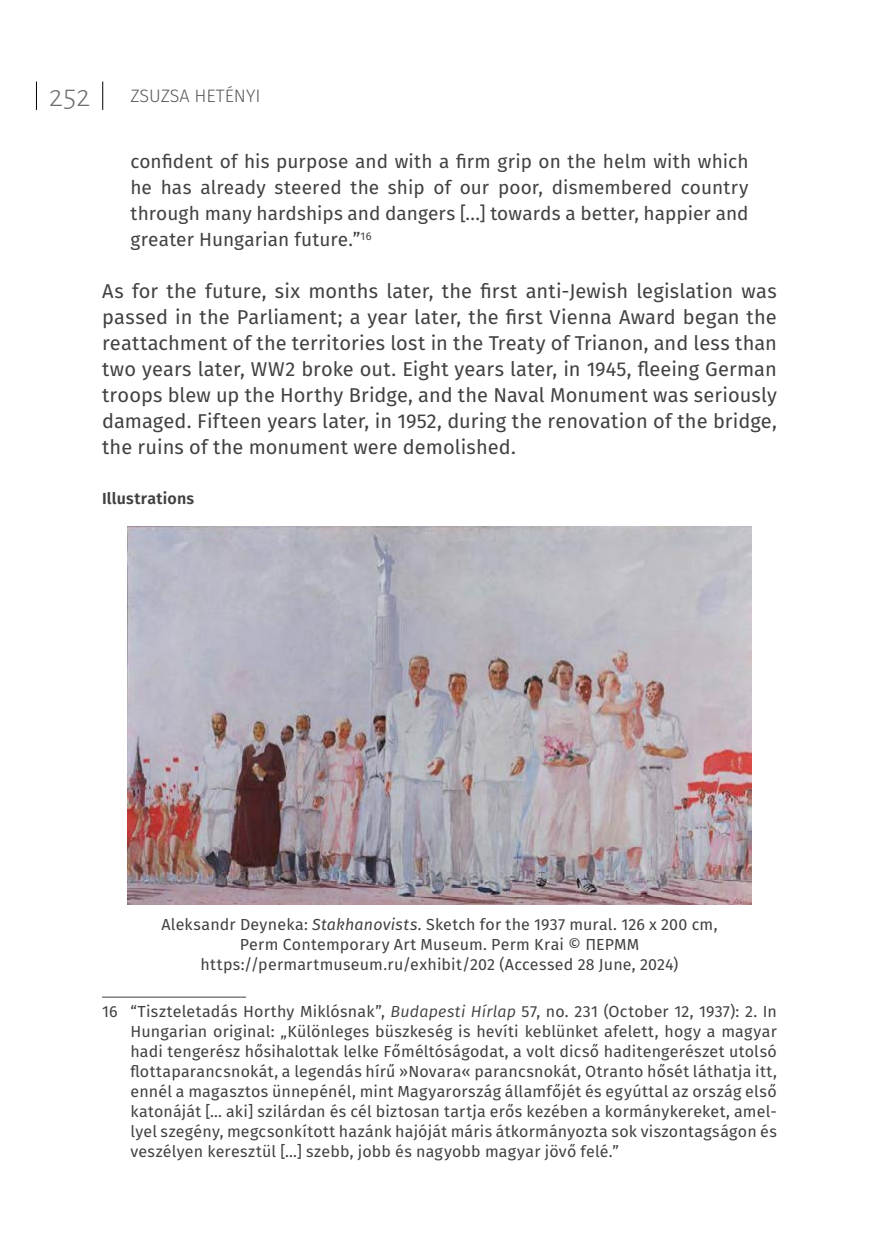
<style>
.page{position:relative;width:896px;height:1248px;background:#fff}
.page>*{position:absolute;margin:0;border:0;box-sizing:border-box;transform-origin:0 0}
.t1{font:20px/26px "Fira Sans";letter-spacing:.005em;color:#414042;text-align:justify}
.t2{font:19px/26px "Fira Sans";letter-spacing:.01em;color:#414042;text-align:justify}
.t3{font:300 18px "Fira Sans";color:#58595b}
.t4{font:16px/20px "Fira Sans";letter-spacing:.015em;color:#414042;text-align:center}
.t5{font:600 16px "Fira Sans";letter-spacing:.015em;color:#414042}
.s1{font-family:"Alegreya Sans";font-size:32px;color:#6d6e71}
.s2{font-style:italic}
</style>
<div class="page">
<svg style="left:102px;top:81px;width:1px;height:29px"></svg>
<svg style="left:36px;top:81px;width:1px;height:29px"></svg>
<img style="left:127px;top:526px;width:624px;height:378px">
<hr style="left:102px;top:996px;width:144px;height:1px;background:#414042">
<p class="t3" style="left:49px;top:83px;width:213px"><span class="s1">252</span> ZSUZSA HETÉNYI</p>
<p class="t2" style="left:130px;top:148px;width:619px">confident of his purpose and with a firm grip on the helm with which he has already steered the ship of our poor, dismembered country through many hardships and dangers [...] towards a better, happier and greater Hungarian future.”<sup>16</sup></p>
<p class="t1" style="left:102px;top:277px;width:676px">As for the future, six months later, the first anti-Jewish legislation was passed in the Parliament; a year later, the first Vienna Award began the reattachment of the territories lost in the Treaty of Trianon, and less than two years later, WW2 broke out. Eight years later, in 1945, fleeing German troops blew up the Horthy Bridge, and the Naval Monument was seriously damaged. Fifteen years later, in 1952, during the renovation of the bridge, the ruins of the monument were demolished.</p>
<p class="t5" style="left:102px;top:485px;width:94px">Illustrations</p>
<p class="t4" style="left:161px;top:914px;width:557px">Aleksandr Deyneka: <span class="s2">Stakhanovists.</span> Sketch for the 1937 mural. 126 x 200 cm,<br>Perm Contemporary Art Museum. Perm Krai © ПЕРММ https://permartmuseum.ru/exhibit/202 (Accessed 28 June, 2024)</p>
<p class="t4" style="left:130px;top:1001px;width:648px;text-align:justify;text-indent:-28px">16 “Tiszteletadás Horthy Miklósnak”, <span class="s2">Budapesti Hírlap</span> 57, no. 231 (October 12, 1937): 2. In Hungarian original: „Különleges büszkeség is hevíti keblünket afelett, hogy a magyar hadi tengerész hősihalottak lelke Főméltóságodat, a volt dicső haditengerészet utolsó flottaparancsnokát, a legendás hírű »Novara« parancsnokát, Otranto hősét láthatja itt, ennél a magasztos ünnepénél, mint Magyarország államfőjét és egyúttal az ország első katonáját [… aki] szilárdan és cél biztosan tartja erős kezében a kormánykereket, amel&shy;lyel szegény, megcsonkított hazánk hajóját máris átkormányozta sok viszontagságon és veszélyen keresztül […] szebb, jobb és nagyobb magyar jövő felé.”</p>
</div>
